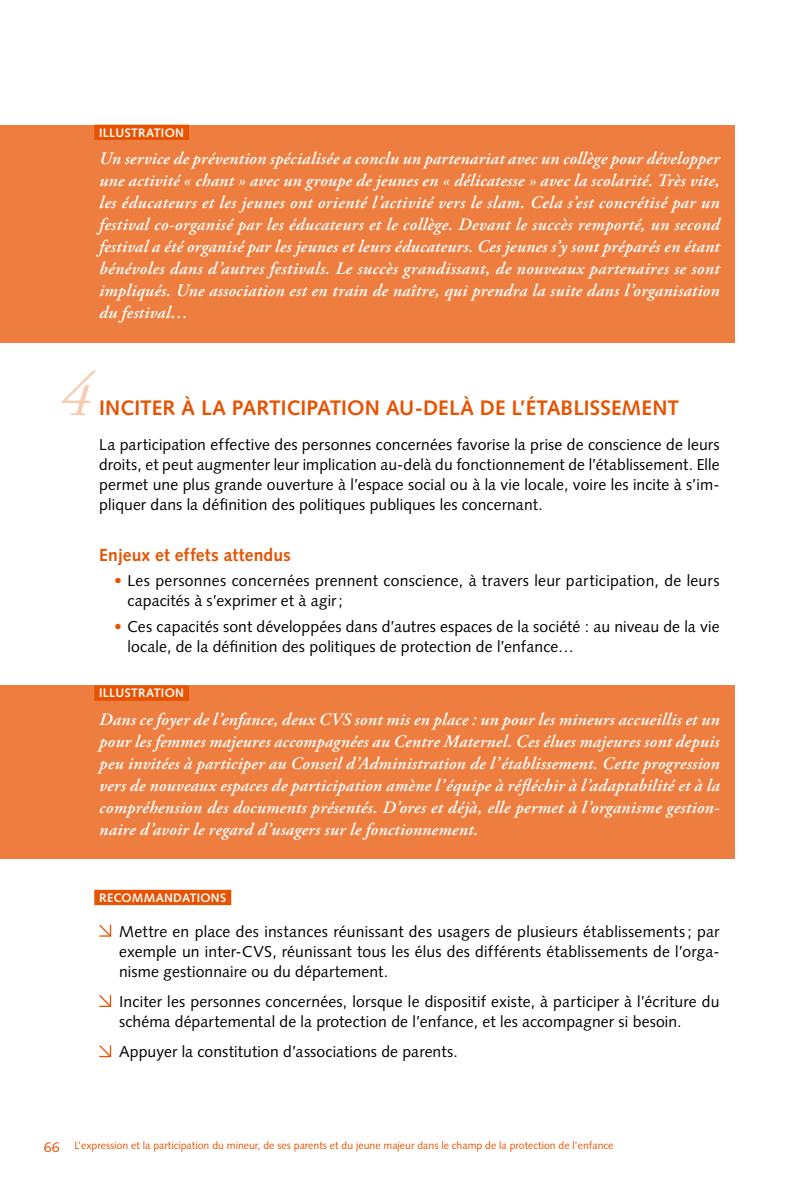
<style>
.page{position:relative;width:794px;height:1191px;background:#fff}
.page>*{position:absolute;margin:0;border:0;box-sizing:border-box;transform-origin:0 0}
.t1{font:italic 63px "Adobe Garamond Pro";color:#f8cbb3}
.t2{font:700 21px "Syntax";color:#e75300}
.t3{font:italic 600 17.5px/21.9px "Adobe Garamond Pro";letter-spacing:.01em;color:#fff;text-align:justify}
.t4{font:700 17.5px "Syntax";letter-spacing:.01em;color:#e75300}
.t5{font:15.75px/20.1px "Syntax";letter-spacing:.01em;color:#000}
.t6{font:700 12.25px "Syntax";letter-spacing:.02em;color:#fff}
.t7{font:10.5px "Syntax";color:#e75300}
.s1{color:#e75300}
.s2{font-size:14px}
</style>
<div class="page">
<div style="left:94px;top:889px;width:137px;height:16px;background:#e75300"></div>
<svg style="left:99px;top:924px;width:13px;height:13px"></svg>
<svg style="left:99px;top:995px;width:13px;height:12px"></svg>
<svg style="left:99px;top:1045px;width:13px;height:13px"></svg>
<div style="left:0;top:125px;width:734px;height:217px;background:#ed7e40"></div>
<div style="left:94px;top:125px;width:95px;height:15px;background:#e75300"></div>
<div style="left:0;top:685px;width:734px;height:174px;background:#ed7e40"></div>
<div style="left:94px;top:685px;width:95px;height:16px;background:#e75300"></div>
<p class="t6" style="left:99px;top:125px;width:86px">ILLUSTRATION</p>
<p class="t3" style="left:99px;top:149px;width:622px">Un service de prévention spécialisée a conclu un partenariat avec un collège pour développer une activité « chant » avec un groupe de jeunes en « délicatesse » avec la scolarité. Très vite, les éducateurs et les jeunes ont orienté l’activité vers le slam. Cela s’est concrétisé par un festival co-organisé par les éducateurs et le collège. Devant le succès remporté, un second festival a été organisé par les jeunes et leurs éducateurs. Ces jeunes s’y sont préparés en étant bénévoles dans d’autres festivals. Le succès grandissant, de nouveaux partenaires se sont impliqués. Une association est en train de naître, qui prendra la suite dans l’organisation du festival…</p>
<p class="t1" style="left:60px;top:357px;width:33px">4</p>
<p class="t2" style="left:99px;top:396px;width:581px">INCITER À LA PARTICIPATION AU-DELÀ DE L’ÉTABLISSEMENT</p>
<p class="t5" style="left:99px;top:434px;width:622px;text-align:justify">La participation effective des personnes concernées favorise la prise de conscience de leurs droits, et peut augmenter leur implication au-delà du fonctionnement de l’établissement. Elle permet une plus grande ouverture à l’espace social ou à la vie locale, voire les incite à s’im&shy;pliquer dans la définition des politiques publiques les concernant.</p>
<p class="t4" style="left:99px;top:545px;width:193px">Enjeux et effets attendus</p>
<p class="t5" style="left:127px;top:571px;width:593px;text-indent:-13px"><span class="s1">•</span> Les personnes concernées prennent conscience, à travers leur participation, de leurs capacités à s’exprimer et à agir;</p>
<p class="t5" style="left:127px;top:616px;width:593px;text-indent:-13px"><span class="s1">•</span> Ces capacités sont développées dans d’autres espaces de la société : au niveau de la vie locale, de la définition des politiques de protection de l’enfance…</p>
<p class="t6" style="left:99px;top:686px;width:86px">ILLUSTRATION</p>
<p class="t3" style="left:99px;top:709px;width:622px">Dans ce foyer de l’enfance, deux CVS sont mis en place : un pour les mineurs accueillis et un pour les femmes majeures accompagnées au Centre Maternel. Ces élues majeures sont depuis peu invitées à participer au Conseil d’Administration de l’établissement. Cette progression vers de nouveaux espaces de participation amène l’équipe à réfléchir à l’adaptabilité et à la compréhension des documents présentés. D’ores et déjà, elle permet à l’organisme gestion&shy;naire d’avoir le regard d’usagers sur le fonctionnement.</p>
<p class="t6" style="left:99px;top:890px;width:128px">RECOMMANDATIONS</p>
<p class="t5" style="left:119px;top:921px;width:602px;text-align:justify">Mettre en place des instances réunissant des usagers de plusieurs établissements; par exemple un inter-CVS, réunissant tous les élus des différents établissements de l’orga&shy;nisme gestionnaire ou du département.</p>
<p class="t5" style="left:119px;top:991px;width:602px">Inciter les personnes concernées, lorsque le dispositif existe, à participer à l’écriture du schéma départemental de la protection de l’enfance, et les accompagner si besoin.</p>
<p class="t5" style="left:119px;top:1041px;width:340px">Appuyer la constitution d’associations de parents.</p>
<p class="t7" style="left:44px;top:1139px;width:571px"><span class="s2">66</span> L’expression et la participation du mineur, de ses parents et du jeune majeur dans le champ de la protection de l’enfance</p>
</div>
